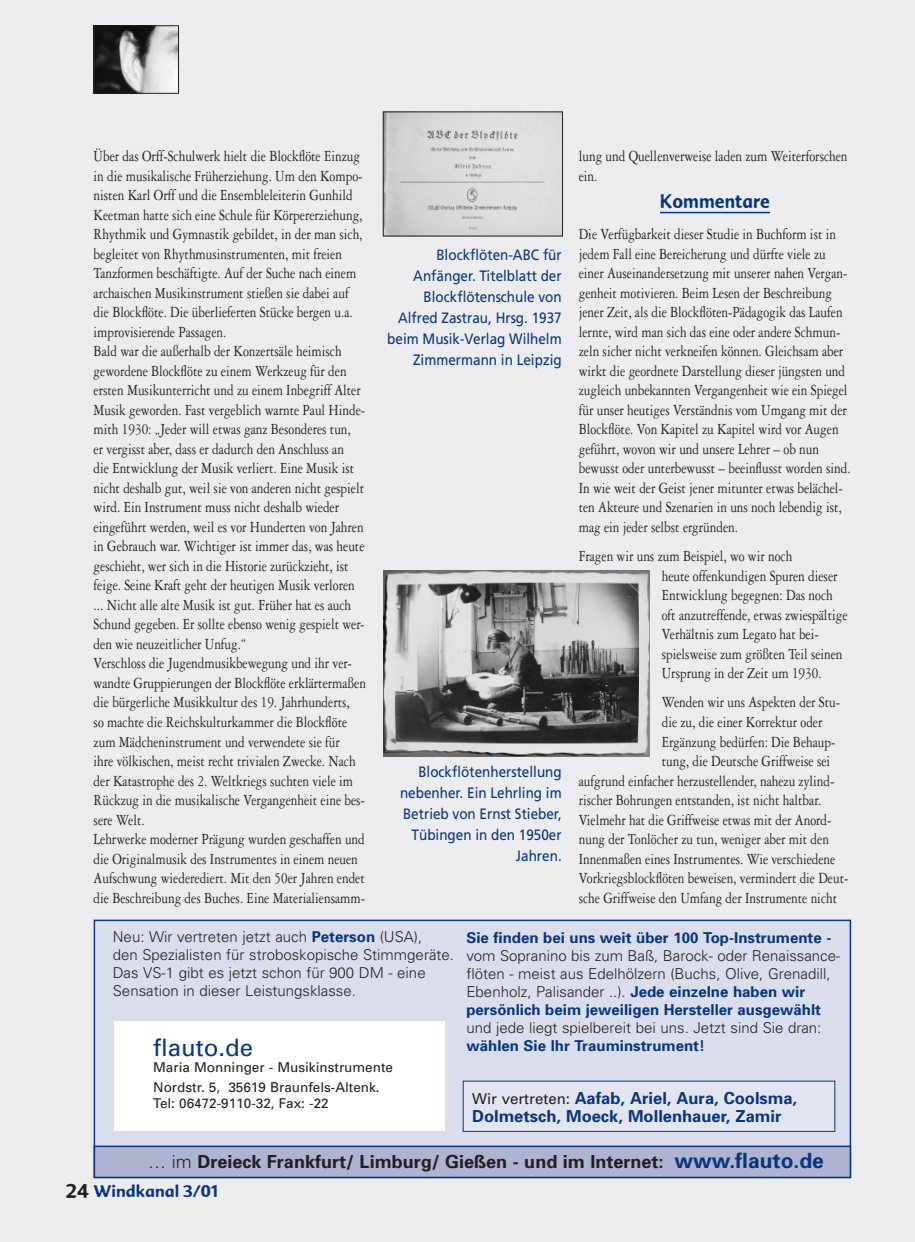
<style>
.page{position:relative;width:915px;height:1242px;background:#fff}
.page>*{position:absolute;margin:0;border:0;box-sizing:border-box;transform-origin:0 0}
.t1{font:24px "Univers";color:#08357c}
.t2{font:19.5px "Advert Rough Three";color:#08357c;scale:.9 1}
.t3{font:19.5px "Advert Rough Three";color:#231f20}
.t4{font:700 18px "Univers";color:#231f20}
.t5{font:16.5px/19.5px "Garamond Three";color:#231f20;scale:.8 1}
.t6{font:700 16.5px/18px "Univers";color:#08357c}
.t7{font:16.5px "Advert Rough Three";color:#08357c}
.t8{font:300 15px/18px "Univers";color:#231f20}
.t9{font:15px/21px "Frutiger";color:#08357c;text-align:right;scale:.9 1}
.t10{font:13.5px/20.4px "Univers";color:#231f20}
.s1{font-weight:700;color:#08357c}
.s2{font-weight:400;font-size:15px;color:#231f20}
.s3{font-weight:300}
.s4{font-size:21px;color:#08357c}
</style>
<div class="page">
<div style="left:0;top:0;width:914px;height:1242px;background:#ececee"></div>
<div style="left:94px;top:920px;width:756px;height:257px;background:#dadeec"></div>
<hr style="left:659px;top:212px;width:110px;height:1px;background:#08357c">
<div style="left:94px;top:1146px;width:756px;height:31px;background:#aeb3d2"></div>
<div style="left:94px;top:1145px;width:756px;height:33px;border:2px solid #08357c"></div>
<div style="left:114px;top:1020px;width:330px;height:110px;background:#fff"></div>
<div style="left:463px;top:1081px;width:371px;height:50px;background:#e2e5f0"></div>
<img style="left:385px;top:114px;width:175px;height:120px">
<img style="left:383px;top:570px;width:265px;height:186px">
<img style="left:96px;top:28px;width:81px;height:64px">
<div style="left:94px;top:26px;width:85px;height:68px;border:1px solid #231f20"></div>
<p class="t5" style="left:94px;top:146px;width:342px">Über das Orff-Schulwerk hielt die Blockflöte Einzug in die musikalische Früherziehung. Um den Kompo&shy;nisten Karl Orff und die Ensembleleiterin Gunhild Keetman hatte sich eine Schule für Körpererziehung, Rhythmik und Gymnastik gebildet, in der man sich, begleitet von Rhythmusinstrumenten, mit freien Tanzformen beschäftigte. Auf der Suche nach einem archaischen Musikinstrument stießen sie dabei auf die Blockflöte. Die überlieferten Stücke bergen u.a. improvisierende Passagen.<br>Bald war die außerhalb der Konzertsäle heimisch gewordene Blockflöte zu einem Werkzeug für den ersten Musikunterricht und zu einem Inbegriff Alter Musik geworden. Fast vergeblich warnte Paul Hinde&shy;mith 1930: „Jeder will etwas ganz Besonderes tun,<br>er vergisst aber, dass er dadurch den Anschluss an<br>die Entwicklung der Musik verliert. Eine Musik ist nicht deshalb gut, weil sie von anderen nicht gespielt wird. Ein Instrument muss nicht deshalb wieder eingeführt werden, weil es vor Hunderten von Jahren in Gebrauch war. Wichtiger ist immer das, was heute geschieht, wer sich in die Historie zurückzieht, ist feige. Seine Kraft geht der heutigen Musik verloren ... Nicht alle alte Musik ist gut. Früher hat es auch Schund gegeben. Er sollte ebenso wenig gespielt wer&shy;den wie neuzeitlicher Unfug.“<br>Verschloss die Jugendmusikbewegung und ihr ver&shy;wandte Gruppierungen der Blockflöte erklärtermaßen die bürgerliche Musikkultur des 19. Jahrhunderts,<br>so machte die Reichskulturkammer die Blockflöte zum Mädcheninstrument und verwendete sie für<br>ihre völkischen, meist recht trivialen Zwecke. Nach der Katastrophe des 2. Weltkriegs suchten viele im Rückzug in die musikalische Vergangenheit eine bes&shy;sere Welt.<br>Lehrwerke moderner Prägung wurden geschaffen und die Originalmusik des Instrumentes in einem neuen Aufschwung wiederediert. Mit den 50er Jahren endet die Beschreibung des Buches. Eine Materialiensamm-</p>
<p class="t5" style="left:578px;top:146px;width:337px">lung und Quellenverweise laden zum Weiterforschen ein.</p>
<p class="t2" style="left:659px;top:189px;width:124px">Kommentare</p>
<p class="t5" style="left:578px;top:224px;width:341px">Die Verfügbarkeit dieser Studie in Buchform ist in jedem Fall eine Bereicherung und dürfte viele zu einer Auseinandersetzung mit unserer nahen Vergan&shy;genheit motivieren. Beim Lesen der Beschreibung jener Zeit, als die Blockflöten-Pädagogik das Laufen lernte, wird man sich das eine oder andere Schmun&shy;zeln sicher nicht verkneifen können. Gleichsam aber wirkt die geordnete Darstellung dieser jüngsten und zugleich unbekannten Vergangenheit wie ein Spiegel für unser heutiges Verständnis vom Umgang mit der Blockflöte. Von Kapitel zu Kapitel wird vor Augen geführt, wovon wir und unsere Lehrer – ob nun bewusst oder unterbewusst – beeinflusst worden sind.<br>In wie weit der Geist jener mitunter etwas belächel&shy;ten Akteure und Szenarien in uns noch lebendig ist, mag ein jeder selbst ergründen.</p>
<p class="t5" style="left:661px;top:546px;width:233px;text-indent:-83px">Fragen wir uns zum Beispiel, wo wir noch<br>heute offenkundigen Spuren dieser Entwicklung begegnen: Das noch oft anzutreffende, etwas zwiespältige Verhältnis zum Legato hat bei&shy;spielsweise zum größten Teil seinen Ursprung in der Zeit um 1930.</p>
<p class="t5" style="left:661px;top:692px;width:224px">Wenden wir uns Aspekten der Stu-</p>
<p class="t5" style="left:661px;top:712px;width:202px">die zu, die einer Korrektur oder</p>
<p class="t5" style="left:661px;top:731px;width:218px">Ergänzung bedürfen: Die Behaup-</p>
<p class="t5" style="left:661px;top:751px;width:212px">tung, die Deutsche Griffweise sei</p>
<p class="t5" style="left:578px;top:770px;width:321px">aufgrund einfacher herzustellender, nahezu zylind-</p>
<p class="t5" style="left:578px;top:790px;width:304px">rischer Bohrungen entstanden, ist nicht haltbar.</p>
<p class="t5" style="left:578px;top:809px;width:317px">Vielmehr hat die Griffweise etwas mit der Anord-</p>
<p class="t5" style="left:578px;top:829px;width:314px">nung der Tonlöcher zu tun, weniger aber mit den</p>
<p class="t5" style="left:578px;top:848px;width:322px">Innenmaßen eines Instrumentes. Wie verschiedene</p>
<p class="t5" style="left:578px;top:868px;width:338px">Vorkriegsblockflöten beweisen, vermindert die Deut-</p>
<p class="t5" style="left:578px;top:887px;width:324px">sche Griffweise den Umfang der Instrumente nicht</p>
<p class="t8" style="left:466px;top:928px;width:375px"><span class="s1">Sie finden bei uns weit über 100 Top-Instrumente - </span>vom Sopranino bis zum Baß, Barock- oder Renaissance&shy;flöten - meist aus Edelhölzern (Buchs, Olive, Grenadill, Ebenholz, Palisander ..). <span class="s1">Jede einzelne haben wir persönlich beim jeweiligen Hersteller ausgewählt </span>und jede liegt spielbereit bei uns. Jetzt sind Sie dran: <span class="s1">wählen Sie Ihr Trauminstrument!</span></p>
<p class="t9" style="left:387px;top:244px;width:195px">Blockflöten-ABC für<br>Anfänger. Titelblatt der<br>Blockflötenschule von<br>Alfred Zastrau, Hrsg. 1937 beim Musik-Verlag Wilhelm<br>Zimmermann in Leipzig</p>
<p class="t9" style="left:400px;top:761px;width:181px">Blockflötenherstellung nebenher. Ein Lehrling im<br>Betrieb von Ernst Stieber,<br>Tübingen in den 1950er<br>Jahren.</p>
<p class="t8" style="left:113px;top:927px;width:342px">Neu: Wir vertreten jetzt auch <span class="s1">Peterson</span> (USA),<br>den Spezialisten für stroboskopische Stimmgeräte.<br>Das VS-1 gibt es jetzt schon für 900 DM - eine Sensation in dieser Leistungsklasse.</p>
<p class="t1" style="left:153px;top:1032px;width:102px">flauto.de</p>
<p class="t10" style="left:153px;top:1056px;width:241px">Maria Monninger - Musikinstrumente<br>Nordstr. 5, 35619 Braunfels-Altenk.</p>
<p class="t10" style="left:153px;top:1093px;width:177px">Tel: 06472-9110-32, Fax: -22</p>
<p class="t6" style="left:472px;top:1088px;width:326px"><span class="s2">Wir vertreten:</span> Aafab, Ariel, Aura, Coolsma,<br>Dolmetsch, Moeck, Mollenhauer, Zamir</p>
<p class="t4" style="left:148px;top:1149px;width:677px"><span class="s3">… im</span> Dreieck Frankfurt/ Limburg/ Gießen - und im Internet: <span class="s4">www.flauto.de</span></p>
<p class="t3" style="left:65px;top:1179px;width:25px">24</p>
<p class="t7" style="left:94px;top:1181px;width:126px">Windkanal 3/01</p>
</div>
